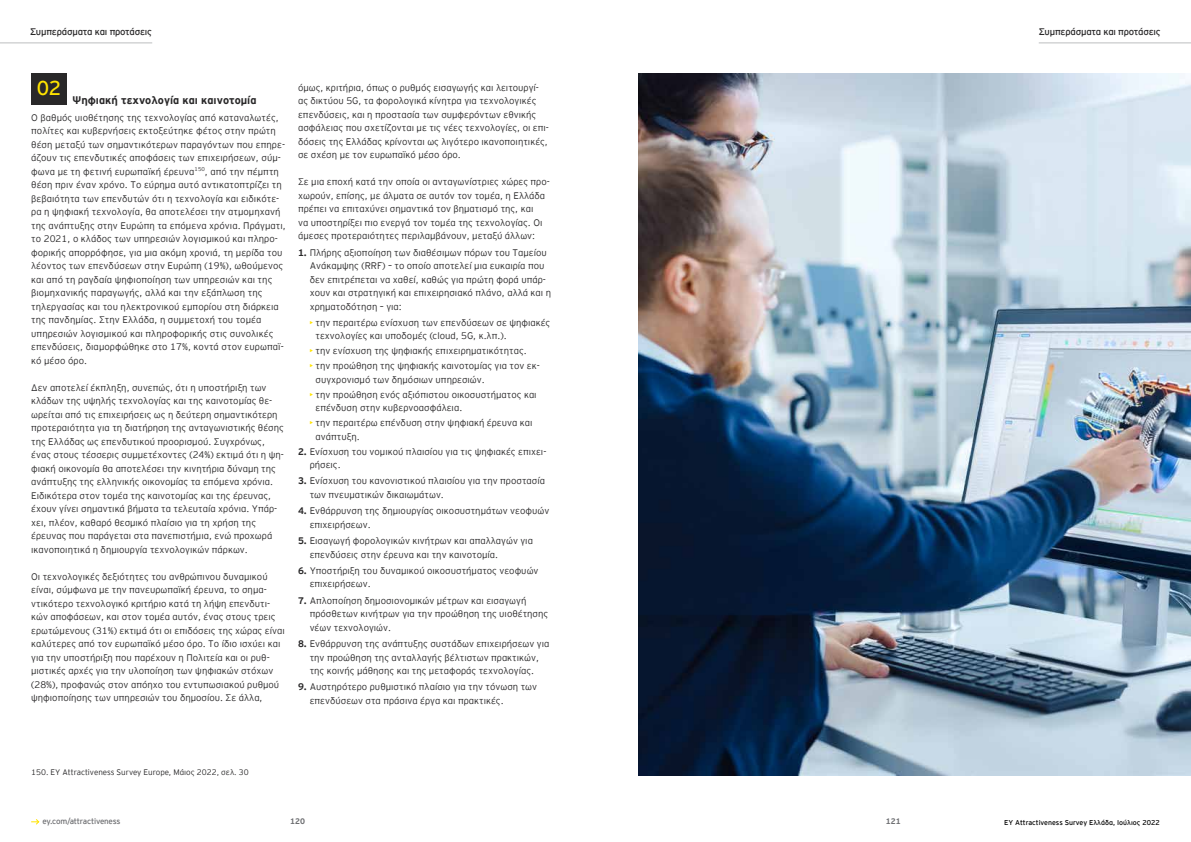
<style>
.page{position:relative;width:1191px;height:842px;background:#fff}
.page>*{position:absolute;margin:0;border:0;box-sizing:border-box;transform-origin:0 0}
.t1{font:20px "EY Interstate";color:#ffe400}
.t2{font:700 11px "EY Interstate";color:#292829}
.t3{font:300 9.5px/13.5px "EY Interstate";color:#292829}
.t4{font:9.5px "EY Interstate";letter-spacing:-.02em;color:#292829}
.t5{font:300 8px "EY Interstate";color:#292829}
.t6{font:8px "EY Interstate";letter-spacing:-.025em;color:#6d6e71}
.t7{font:700 8px "EY Interstate";color:#6d6e71}
.t8{font:7px "EY Interstate";color:#000}
.s1{font-weight:700}
.s2{color:#ffe400}
</style>
<div class="page">
<img style="left:638px;top:74px;width:553px;height:701px">
<svg style="left:31px;top:819px;width:9px;height:6px"></svg>
<div style="left:31px;top:74px;width:36px;height:31px;background:#292829"></div>
<hr style="left:1038px;top:43px;width:153px;height:1px;background:#bcbec0">
<hr style="left:0;top:43px;width:152px;height:1px;background:#bcbec0">
<p class="t4" style="left:30px;top:25px;width:124px">Συμπεράσματα και προτάσεις</p>
<p class="t4" style="left:1038px;top:25px;width:124px">Συμπεράσματα και προτάσεις</p>
<h1 class="t1" style="left:37px;top:74px;width:26px">02</h1>
<p class="t2" style="left:73px;top:92px;width:185px">Ψηφιακή τεχνολογία και καινοτομία</p>
<p class="t3" style="left:31px;top:110px;width:256px">Ο βαθμός υιοθέτησης της τεχνολογίας από καταναλωτές, πολίτες και κυβερνήσεις εκτοξεύτηκε φέτος στην πρώτη θέση μεταξύ των σημαντικότερων παραγόντων που επηρε&shy;άζουν τις επενδυτικές αποφάσεις των επιχειρήσεων, σύμ&shy;φωνα με τη φετινή ευρωπαϊκή έρευνα<sup>150</sup>, από την πέμπτη θέση πριν έναν χρόνο. Το εύρημα αυτό αντικατοπτρίζει τη βεβαιότητα των επενδυτών ότι η τεχνολογία και ειδικότε&shy;ρα η ψηφιακή τεχνολογία, θα αποτελέσει την ατμομηχανή της ανάπτυξης στην Ευρώπη τα επόμενα χρόνια. Πράγματι, το 2021, ο κλάδος των υπηρεσιών λογισμικού και πληρο&shy;φορικής απορρόφησε, για μια ακόμη χρονιά, τη μερίδα του λέοντος των επενδύσεων στην Ευρώπη (19%), ωθούμενος και από τη ραγδαία ψηφιοποίηση των υπηρεσιών και της βιομηχανικής παραγωγής, αλλά και την εξάπλωση της τηλεργασίας και του ηλεκτρονικού εμπορίου στη διάρκεια της πανδημίας. Στην Ελλάδα, η συμμετοχή του τομέα υπηρεσιών λογισμικού και πληροφορικής στις συνολικές επενδύσεις, διαμορφώθηκε στο 17%, κοντά στον ευρωπαϊ&shy;κό μέσο όρο.</p>
<p class="t3" style="left:31px;top:380px;width:254px">Δεν αποτελεί έκπληξη, συνεπώς, ότι η υποστήριξη των κλάδων της υψηλής τεχνολογίας και της καινοτομίας θε&shy;ωρείται από τις επιχειρήσεις ως η δεύτερη σημαντικότερη προτεραιότητα για τη διατήρηση της ανταγωνιστικής θέσης της Ελλάδας ως επενδυτικού προορισμού. Συγχρόνως, ένας στους τέσσερις συμμετέχοντες (24%) εκτιμά ότι η ψη&shy;φιακή οικονομία θα αποτελέσει την κινητήρια δύναμη της ανάπτυξης της ελληνικής οικονομίας τα επόμενα χρόνια.<br>Ειδικότερα στον τομέα της καινοτομίας και της έρευνας, έχουν γίνει σημαντικά βήματα τα τελευταία χρόνια. Υπάρ&shy;χει, πλέον, καθαρό θεσμικό πλαίσιο για τη χρήση της έρευνας που παράγεται στα πανεπιστήμια, ενώ προχωρά ικανοποιητικά η δημιουργία τεχνολογικών πάρκων.</p>
<p class="t3" style="left:31px;top:569px;width:255px">Οι τεχνολογικές δεξιότητες του ανθρώπινου δυναμικού είναι, σύμφωνα με την πανευρωπαϊκή έρευνα, το σημα&shy;ντικότερο τεχνολογικό κριτήριο κατά τη λήψη επενδυτι&shy;κών αποφάσεων, και στον τομέα αυτόν, ένας στους τρεις ερωτώμενους (31%) εκτιμά ότι οι επιδόσεις της χώρας είναι καλύτερες από τον ευρωπαϊκό μέσο όρο. Το ίδιο ισχύει και για την υποστήριξη που παρέχουν η Πολιτεία και οι ρυθ&shy;μιστικές αρχές για την υλοποίηση των ψηφιακών στόχων (28%), προφανώς στον απόηχο του εντυπωσιακού ρυθμού ψηφιοποίησης των υπηρεσιών του δημοσίου. Σε άλλα,</p>
<p class="t3" style="left:298px;top:80px;width:252px">όμως, κριτήρια, όπως ο ρυθμός εισαγωγής και λειτουργί&shy;ας δικτύου 5G, τα φορολογικά κίνητρα για τεχνολογικές επενδύσεις, και η προστασία των συμφερόντων εθνικής ασφάλειας που σχετίζονται με τις νέες τεχνολογίες, οι επι&shy;δόσεις της Ελλάδας κρίνονται ως λιγότερο ικανοποιητικές, σε σχέση με τον ευρωπαϊκό μέσο όρο.</p>
<p class="t3" style="left:298px;top:175px;width:253px">Σε μια εποχή κατά την οποία οι ανταγωνίστριες χώρες προ&shy;χωρούν, επίσης, με άλματα σε αυτόν τον τομέα, η Ελλάδα πρέπει να επιταχύνει σημαντικά τον βηματισμό της, και<br>να υποστηρίξει πιο ενεργά τον τομέα της τεχνολογίας. Οι άμεσες προτεραιότητες περιλαμβάνουν, μεταξύ άλλων:</p>
<p class="t3" style="left:310px;top:245px;width:243px;text-indent:-12px"><span class="s1">1.</span> Πλήρης αξιοποίηση των διαθέσιμων πόρων του Ταμείου Ανάκαμψης (RRF) – το οποίο αποτελεί μια ευκαιρία που δεν επιτρέπεται να χαθεί, καθώς για πρώτη φορά υπάρ&shy;χουν και στρατηγική και επιχειρησιακό πλάνο, αλλά και η χρηματοδότηση – για:</p>
<p class="t3" style="left:315px;top:315px;width:236px;text-indent:-6px"><span class="s2">•</span> την περαιτέρω ενίσχυση των επενδύσεων σε ψηφιακές τεχνολογίες και υποδομές (cloud, 5G, κ.λπ.).</p>
<p class="t3" style="left:309px;top:344px;width:219px"><span class="s2">•</span> την ενίσχυση της ψηφιακής επιχειρηματικότητας.</p>
<p class="t3" style="left:315px;top:359px;width:226px;text-indent:-6px"><span class="s2">•</span> την προώθηση της ψηφιακής καινοτομίας για τον εκ&shy;συγχρονισμό των δημόσιων υπηρεσιών.</p>
<p class="t3" style="left:315px;top:387px;width:223px;text-indent:-6px"><span class="s2">•</span> την προώθηση ενός αξιόπιστου οικοσυστήματος και επένδυση στην κυβερνοασφάλεια.</p>
<p class="t3" style="left:315px;top:415px;width:219px;text-indent:-6px"><span class="s2">•</span> την περαιτέρω επένδυση στην ψηφιακή έρευνα και ανάπτυξη.</p>
<p class="t3" style="left:310px;top:444px;width:238px;text-indent:-12px"><span class="s1">2.</span> Ενίσχυση του νομικού πλαισίου για τις ψηφιακές επιχει&shy;ρήσεις.</p>
<p class="t3" style="left:310px;top:474px;width:237px;text-indent:-12px"><span class="s1">3.</span> Ενίσχυση του κανονιστικού πλαισίου για την προστασία των πνευματικών δικαιωμάτων.</p>
<p class="t3" style="left:310px;top:503px;width:241px;text-indent:-12px"><span class="s1">4.</span> Ενθάρρυνση της δημιουργίας οικοσυστημάτων νεοφυών επιχειρήσεων.</p>
<p class="t3" style="left:310px;top:533px;width:225px;text-indent:-12px"><span class="s1">5.</span> Εισαγωγή φορολογικών κινήτρων και απαλλαγών για επενδύσεις στην έρευνα και την καινοτομία.</p>
<p class="t3" style="left:310px;top:563px;width:230px;text-indent:-12px"><span class="s1">6.</span> Υποστήριξη του δυναμικού οικοσυστήματος νεοφυών επιχειρήσεων.</p>
<p class="t3" style="left:310px;top:593px;width:240px;text-indent:-12px"><span class="s1">7.</span> Απλοποίηση δημοσιονομικών μέτρων και εισαγωγή πρόσθετων κινήτρων για την προώθηση της υιοθέτησης νέων τεχνολογιών.</p>
<p class="t3" style="left:298px;top:636px;width:253px;text-align:center"><span class="s1">8.</span> Ενθάρρυνση της ανάπτυξης συστάδων επιχειρήσεων για την προώθηση της ανταλλαγής βέλτιστων πρακτικών,<br>της κοινής μάθησης και της μεταφοράς τεχνολογίας.</p>
<p class="t3" style="left:310px;top:680px;width:229px;text-indent:-12px"><span class="s1">9.</span> Αυστηρότερο ρυθμιστικό πλαίσιο για την τόνωση των επενδύσεων στα πράσινα έργα και πρακτικές.</p>
<p class="t5" style="left:31px;top:767px;width:219px">150. EY Attractiveness Survey Europe, Μάιος 2022, σελ. 30</p>
<p class="t6" style="left:42px;top:815px;width:80px">ey.com/attractiveness</p>
<p class="t7" style="left:290px;top:816px;width:16px">120</p>
<p class="t7" style="left:885px;top:816px;width:16px">121</p>
<p class="t8" style="left:1004px;top:817px;width:157px">EY Attractiveness Survey Ελλάδα, Ιούλιος 2022</p>
</div>
